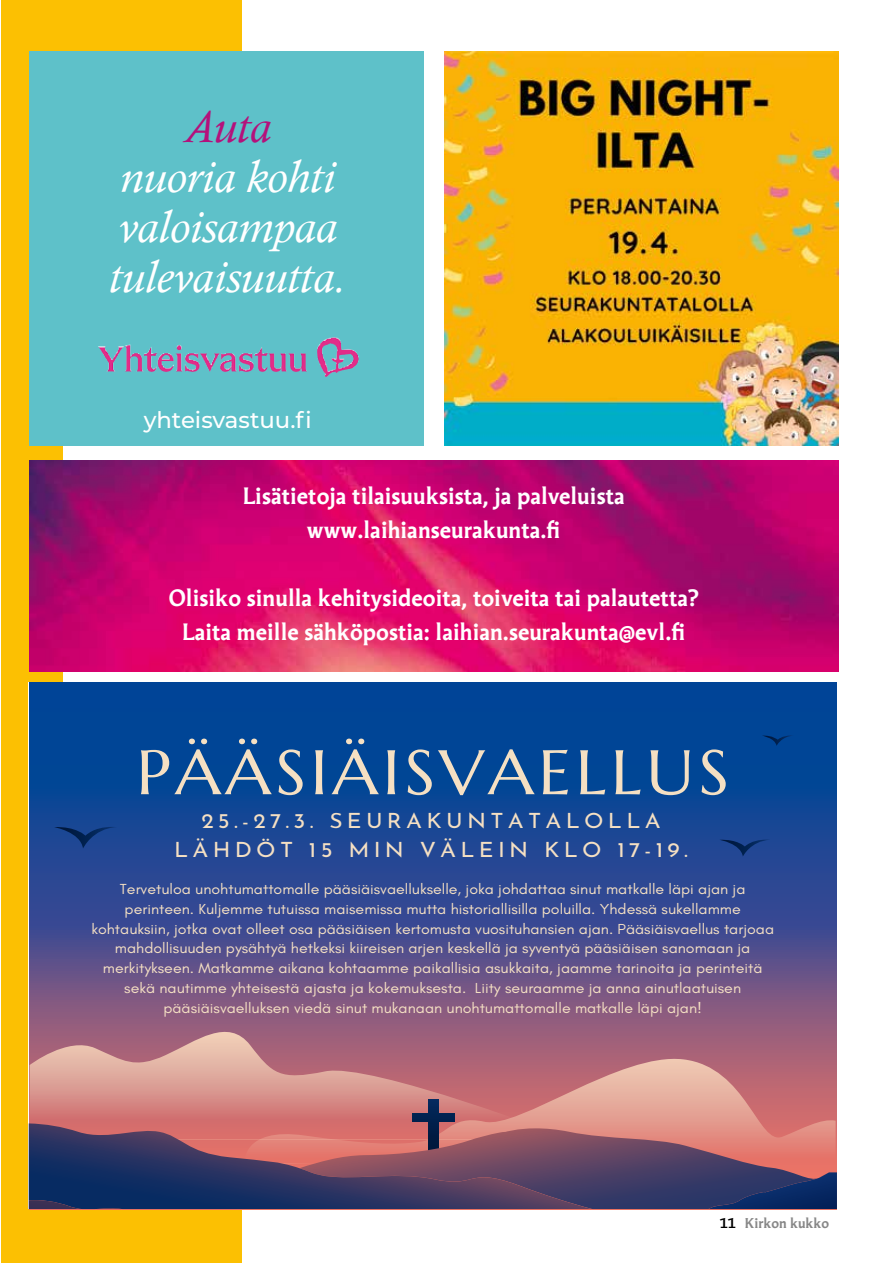
<style>
.page{position:relative;width:893px;height:1263px;background:#fff}
.page>*{position:absolute;margin:0;border:0;box-sizing:border-box;transform-origin:0 0}
.t1{font:62.7px "Marcellus";letter-spacing:.06em;color:#f5e0c3;scale:1.08 1}
.t2{font:italic 45.6px/49.8px "Calisto";color:#fff}
.t3{font:italic 45.6px "Calisto";color:#b4117b}
.t4{font:500 22.8px "Montserrat";color:#fff}
.t5{font:700 22.5px/34px "Martti";color:#fff;text-align:center}
.t6{font:21px/29.1px "Josefin Sans";letter-spacing:.19em;color:#f5e0c3;text-align:center;scale:1.08 1}
.t7{font:14.7px/19.8px "Glacial Indifference";color:#f5e0c3;text-align:center;scale:1.08 1}
.t8{font:700 13.5px "Martti Display";color:#878787}
.s1{font-family:"Martti";color:#000}
</style>
<div class="page">
<div style="left:1px;top:0;width:241px;height:1263px;background:#fcc002"></div>
<div style="left:64px;top:58px;width:773px;height:1147px;background:#fff"></div>
<img style="left:29px;top:460px;width:809px;height:211px">
<img style="left:445px;top:51px;width:394px;height:394px">
<div style="left:29px;top:51px;width:394px;height:394px;background:#5ec1c9"></div>
<img style="left:98px;top:337px;width:261px;height:40px">
<svg style="left:29px;top:683px;width:808px;height:445px"></svg>
<svg style="left:571px;top:1059px;width:265px;height:69px"></svg>
<svg style="left:30px;top:1032px;width:541px;height:91px"></svg>
<div style="left:429px;top:1100px;width:9px;height:62px;background:#032658"></div>
<div style="left:412px;top:1113px;width:43px;height:9px;background:#012250"></div>
<svg style="left:29px;top:1123px;width:563px;height:86px"></svg>
<svg style="left:29px;top:1200px;width:93px;height:9px"></svg>
<svg style="left:300px;top:1128px;width:537px;height:81px"></svg>
<svg style="left:54px;top:826px;width:63px;height:22px"></svg>
<svg style="left:762px;top:735px;width:32px;height:11px"></svg>
<svg style="left:719px;top:839px;width:51px;height:17px"></svg>
<h2 class="t3" style="left:184px;top:101px;width:89px">Auta</h2>
<h2 class="t2" style="left:109px;top:152px;width:239px">nuoria kohti valoisampaa tulevaisuutta.</h2>
<h3 class="t4" style="left:144px;top:404px;width:169px">yhteisvastuu.fi</h3>
<h3 class="t5" style="left:243px;top:478px;width:384px">Lisätietoja tilaisuuksista, ja palveluista www.laihianseurakunta.fi</h3>
<h3 class="t5" style="left:169px;top:580px;width:531px">Olisiko sinulla kehitysideoita, toiveita tai palautetta?<br>Laita meille sähköpostia: laihian.seurakunta@evl.fi</h3>
<h1 class="t1" style="left:136px;top:733px;width:550px">PÄÄSIÄISVAELLUS</h1>
<h3 class="t6" style="left:174px;top:804px;width:477px">25.-27.3. SEURAKUNTATALOLLA<br>LÄHDÖT 15 MIN VÄLEIN KLO 17-19.</h3>
<p class="t7" style="left:91px;top:879px;width:634px">Tervetuloa unohtumattomalle pääsiäisvaellukselle, joka johdattaa sinut matkalle läpi ajan ja perinteen. Kuljemme tutuissa maisemissa mutta historiallisilla poluilla. Yhdessä sukellamme kohtauksiin, jotka ovat olleet osa pääsiäisen kertomusta vuosituhansien ajan. Pääsiäisvaellus tarjoaa mahdollisuuden pysähtyä hetkeksi kiireisen arjen keskellä ja syventyä pääsiäisen sanomaan ja merkitykseen. Matkamme aikana kohtaamme paikallisia asukkaita, jaamme tarinoita ja perinteitä sekä nautimme yhteisestä ajasta ja kokemuksesta. Liity seuraamme ja anna ainutlaatuisen pääsiäisvaelluksen viedä sinut mukanaan unohtumattomalle matkalle läpi ajan!</p>
<p class="t8" style="left:720px;top:1215px;width:111px"><span class="s1">11</span> Kirkon kukko</p>
</div>
